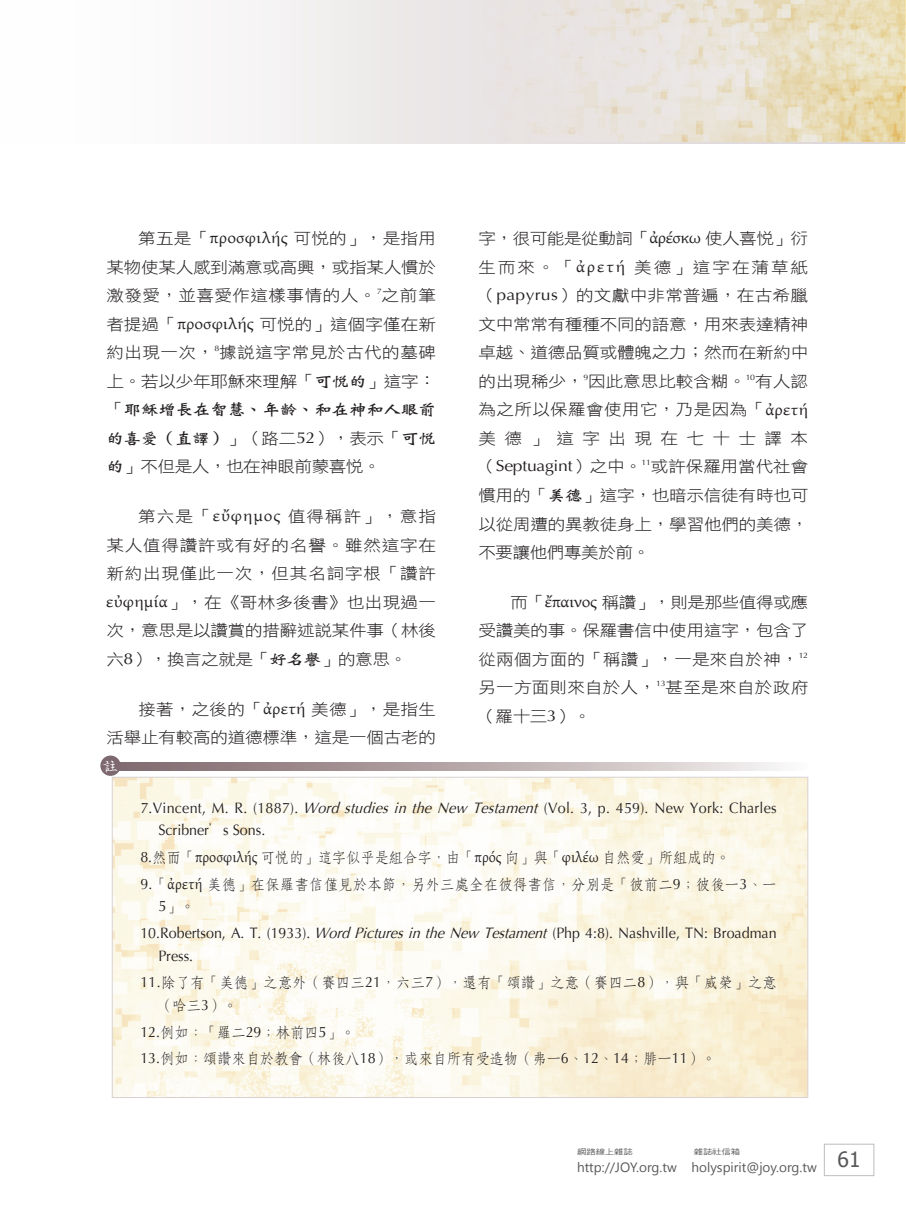
<style>
.page{position:relative;width:906px;height:1217px;background:#fff}
.page>*{position:absolute;margin:0;border:0;box-sizing:border-box;transform-origin:0 0}
.註{font:16.5px "DFWZ Ming W4 WIN BF";color:#fff}
.t1{font:15.75px/28.5px "DF Hei W3 WIN BF";letter-spacing:-.01em;color:#231f20;text-align:justify;scale:1.11 1}
.備註{font:15px/22.5px "DF Fang Song W4 WIN BF";letter-spacing:.02em;color:#231f20;scale:.95 1}
.備註-2{font:15px "DF Fang Song W4 WIN BF";color:#231f20;scale:.95 1}
.備註-3{font:15px/22.5px "Optima";letter-spacing:.02em;color:#231f20;scale:.95 1}
.備註-4{font:15px/22.5px "Optima";color:#231f20;scale:.95 1}
.t2{font:13.5px "Segoe UI";color:#57585a}
.t3{font:7.5px "DF Hei W5 WIN BF";letter-spacing:-.015em;color:#57585a;scale:1.25 1}
.s1{font-family:"Gentium"}
.s2{font-family:"DF Wei Bei W7 WIN BF"}
.s3{font-family:"Optima"}
.s4{font-style:italic}
.s5{font-family:"DF Fang Song W4 WIN BF"}
</style>
<div class="page">
<div style="left:824px;top:1143px;width:50px;height:32px;border:1px solid #bcbdc0"></div>
<div style="left:0;top:0;width:904px;height:143px;background:linear-gradient(to bottom,#f8f6f6,#f8f6f6)"></div>
<img style="left:404px;top:0;width:502px;height:142px">
<img style="left:114px;top:778px;width:692px;height:317px">
<svg style="left:120px;top:762px;width:661px;height:8px;background:#b6a8aa"></svg>
<div style="left:100px;top:755px;width:21px;height:20px;background:#7d686f;border-radius:50%"></div>
<p class="t1" style="left:106px;top:224px;width:298px;text-indent:32px">第五是「<span class="s1">προσφιλής</span> 可悅的」，是指用某物使某人感到滿意或高興，或指某人慣於激發愛，並喜愛作這樣事情的人。<sup>7</sup>之前筆者提過「<span class="s1">προσφιλής</span> 可悅的」這個字僅在新約出現一次，<sup>8</sup>據說這字常見於古代的墓碑上。若以少年耶穌來理解「<span class="s2">可悅的</span>」這字：「<span class="s2">耶穌增長在智慧、年齡、和在神和人眼前的喜愛（直譯）</span>」（路二<span class="s3">52</span>），表示「<span class="s2">可悅的</span>」不但是人，也在神眼前蒙喜悅。</p>
<p class="t1" style="left:106px;top:502px;width:299px;text-indent:32px">第六是「<span class="s1">εὔφημος</span> 值得稱許」，意指某人值得讚許或有好的名譽。雖然這字在新約出現僅此一次，但其名詞字根「讚許<span class="s1">εὐφημία</span>」，在《哥林多後書》也出現過一次，意思是以讚賞的措辭述說某件事（林後六<span class="s3">8</span>），換言之就是「<span class="s2">好名譽</span>」的意思。</p>
<p class="t1" style="left:106px;top:694px;width:298px;text-align:right">接著，之後的「<span class="s1">ἀρετή</span> 美德」，是指生<br>活舉止有較高的道德標準，這是一個古老的</p>
<p class="註" style="left:102px;top:757px;width:18px">註</p>
<p class="t1" style="left:478px;top:224px;width:298px">字，很可能是從動詞「<span class="s1">ἀρέσκω</span> 使人喜悅」衍生而來。「<span class="s1">ἀρετή</span> 美德」這字在蒲草紙（<span class="s3">papyrus</span>）的文獻中非常普遍，在古希臘文中常常有種種不同的語意，用來表達精神卓越、道德品質或體魄之力；然而在新約中的出現稀少，<sup>9</sup>因此意思比較含糊。<sup>10</sup>有人認為之所以保羅會使用它，乃是因為「<span class="s1">ἀρετή</span>美德」這字出現在七十士譯本（<span class="s3">Septuagint</span>）之中。<sup>11</sup>或許保羅用當代社會慣用的「<span class="s2">美德</span>」這字，也暗示信徒有時也可以從周遭的異教徒身上，學習他們的美德，不要讓他們專美於前。</p>
<p class="t1" style="left:478px;top:587px;width:298px;text-indent:32px">而「<span class="s1">ἔπαινος</span> 稱讚」，則是那些值得或應受讚美的事。保羅書信中使用這字，包含了從兩個方面的「稱讚」，一是來自於神，<sup>12</sup>另一方面則來自於人，<sup>13</sup>甚至是來自於政府（羅十三<span class="s3">3</span>）。</p>
<p class="備註-3" style="left:158px;top:796px;width:652px;text-indent:-18px">7.Vincent, M. R. (1887). <span class="s4">WordstudiesintheNewTestament</span>(Vol. 3, p. 459). New York: Charles<br>Scribner<span class="s5">´</span>s Sons.</p>
<p class="備註-2" style="left:140px;top:849px;width:622px"><span class="s3">8.</span>然而「<span class="s1">προσφιλής</span> 可悅的」這字似乎是組合字，由「<span class="s1">πρός</span> 向」與「<span class="s1">φιλέω</span> 自然愛」所組成的。</p>
<p class="備註" style="left:158px;top:872px;width:652px;text-indent:-18px"><span class="s3">9.</span>「<span class="s1">ἀρετή</span> 美德」在保羅書信僅見於本節，另外三處全在彼得書信，分別是「彼前二<span class="s3">9</span>；彼後一<span class="s3">3</span>、一<br><span class="s3">5</span>」。</p>
<p class="備註-4" style="left:158px;top:921px;width:652px;text-indent:-18px">10.Robertson, A. T. (1933). <span class="s4">WordPicturesintheNewTestament</span>(Php 4:8). Nashville, TN: Broadman<br>Press.</p>
<p class="備註" style="left:158px;top:971px;width:652px;text-indent:-18px"><span class="s3">11.</span>除了有「美德」之意外（賽四三<span class="s3">21</span>，六三<span class="s3">7</span>），還有「頌讚」之意（賽四二<span class="s3">8</span>），與「威榮」之意（哈三<span class="s3">3</span>）。</p>
<p class="備註" style="left:140px;top:1020px;width:227px"><span class="s3">12.</span>例如：「羅二<span class="s3">29</span>；林前四<span class="s3">5</span>」。</p>
<p class="備註-2" style="left:140px;top:1051px;width:607px"><span class="s3">13.</span>例如：頌讚來自於教會（林後八<span class="s3">18</span>），或來自所有受造物（弗一<span class="s3">6</span>、<span class="s3">12</span>、<span class="s3">14</span>；腓一<span class="s3">11</span>）。</p>
<p class="t3" style="left:577px;top:1147px;width:46px">網路線上雜誌</p>
<p class="t3" style="left:694px;top:1147px;width:39px">雜誌社信箱</p>
<p class="t2" style="left:577px;top:1157px;width:285px">http://JOY.org.tw holyspirit@joy.org.tw <sup>61</sup></p>
</div>
